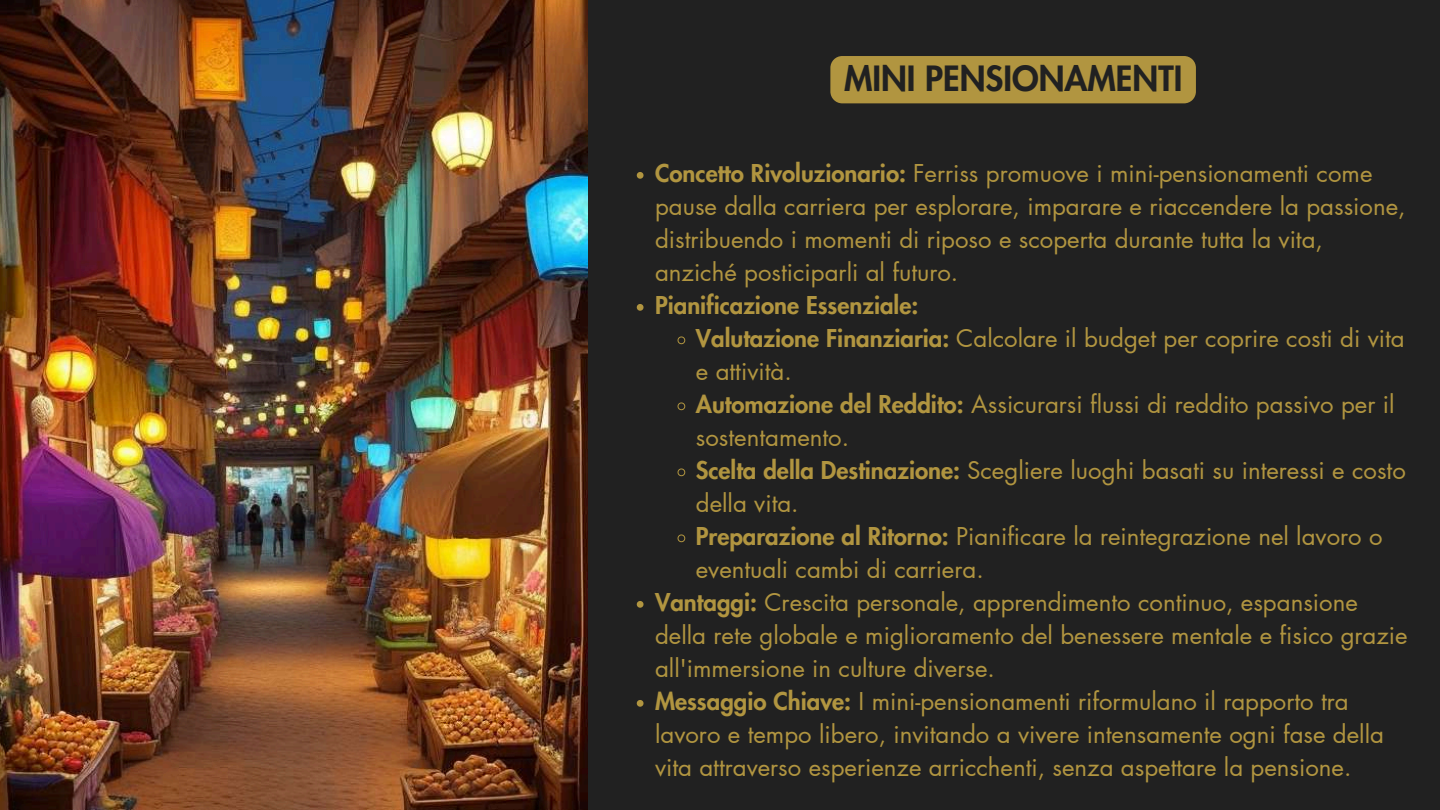
<style>
.page{position:relative;width:1440px;height:810px;background:#212121}
.page>*{position:absolute;margin:0;border:0;box-sizing:border-box;transform-origin:0 0}
.t1{font:800 34px "Futura LT Pro";color:#212121}
.t2{font:24px/33px "Futura LT Pro";color:#b19540}
.t3{font:800 24px "Futura LT Pro";color:#b19540}
.s1{font-weight:800}
</style>
<div class="page">
<img style="left:0;top:0;width:588px;height:810px">
<svg style="left:637px;top:172px;width:7px;height:7px"></svg>
<svg style="left:637px;top:304px;width:7px;height:7px"></svg>
<svg style="left:677px;top:336px;width:9px;height:9px"></svg>
<svg style="left:677px;top:402px;width:9px;height:9px"></svg>
<svg style="left:677px;top:468px;width:9px;height:9px"></svg>
<svg style="left:677px;top:534px;width:9px;height:9px"></svg>
<svg style="left:637px;top:601px;width:7px;height:7px"></svg>
<svg style="left:637px;top:700px;width:7px;height:7px"></svg>
<div style="left:830px;top:56px;width:366px;height:47px;background:#b19540"></div>
<h1 class="t1" style="left:844px;top:63px;width:340px">MINI PENSIONAMENTI</h1>
<p class="t2" style="left:655px;top:157px;width:752px"><span class="s1">Concetto Rivoluzionario:</span> Ferriss promuove i mini-pensionamenti come pause dalla carriera per esplorare, imparare e riaccendere la passione, distribuendo i momenti di riposo e scoperta durante tutta la vita, anziché posticiparli al futuro.</p>
<p class="t3" style="left:655px;top:294px;width:265px">Pianificazione Essenziale:</p>
<p class="t2" style="left:696px;top:322px;width:710px"><span class="s1">Valutazione Finanziaria:</span> Calcolare il budget per coprire costi di vita</p>
<p class="t2" style="left:696px;top:355px;width:97px">e attività.</p>
<p class="t2" style="left:696px;top:388px;width:700px"><span class="s1">Automazione del Reddito:</span> Assicurarsi flussi di reddito passivo per il</p>
<p class="t2" style="left:696px;top:421px;width:155px">sostentamento.</p>
<p class="t2" style="left:696px;top:454px;width:711px"><span class="s1">Scelta della Destinazione:</span> Scegliere luoghi basati su interessi e costo</p>
<p class="t2" style="left:696px;top:487px;width:104px">della vita.</p>
<p class="t2" style="left:696px;top:520px;width:688px"><span class="s1">Preparazione al Ritorno:</span> Pianificare la reintegrazione nel lavoro o</p>
<p class="t2" style="left:696px;top:553px;width:289px">eventuali cambi di carriera.</p>
<p class="t2" style="left:655px;top:586px;width:704px"><span class="s1">Vantaggi:</span> Crescita personale, apprendimento continuo, espansione</p>
<p class="t2" style="left:655px;top:619px;width:754px">della rete globale e miglioramento del benessere mentale e fisico grazie</p>
<p class="t2" style="left:655px;top:652px;width:341px">all'immersione in culture diverse.</p>
<p class="t2" style="left:655px;top:685px;width:695px"><span class="s1">Messaggio Chiave:</span> I mini-pensionamenti riformulano il rapporto tra</p>
<p class="t2" style="left:655px;top:718px;width:730px">lavoro e tempo libero, invitando a vivere intensamente ogni fase della</p>
<p class="t2" style="left:655px;top:751px;width:698px">vita attraverso esperienze arricchenti, senza aspettare la pensione.</p>
</div>
